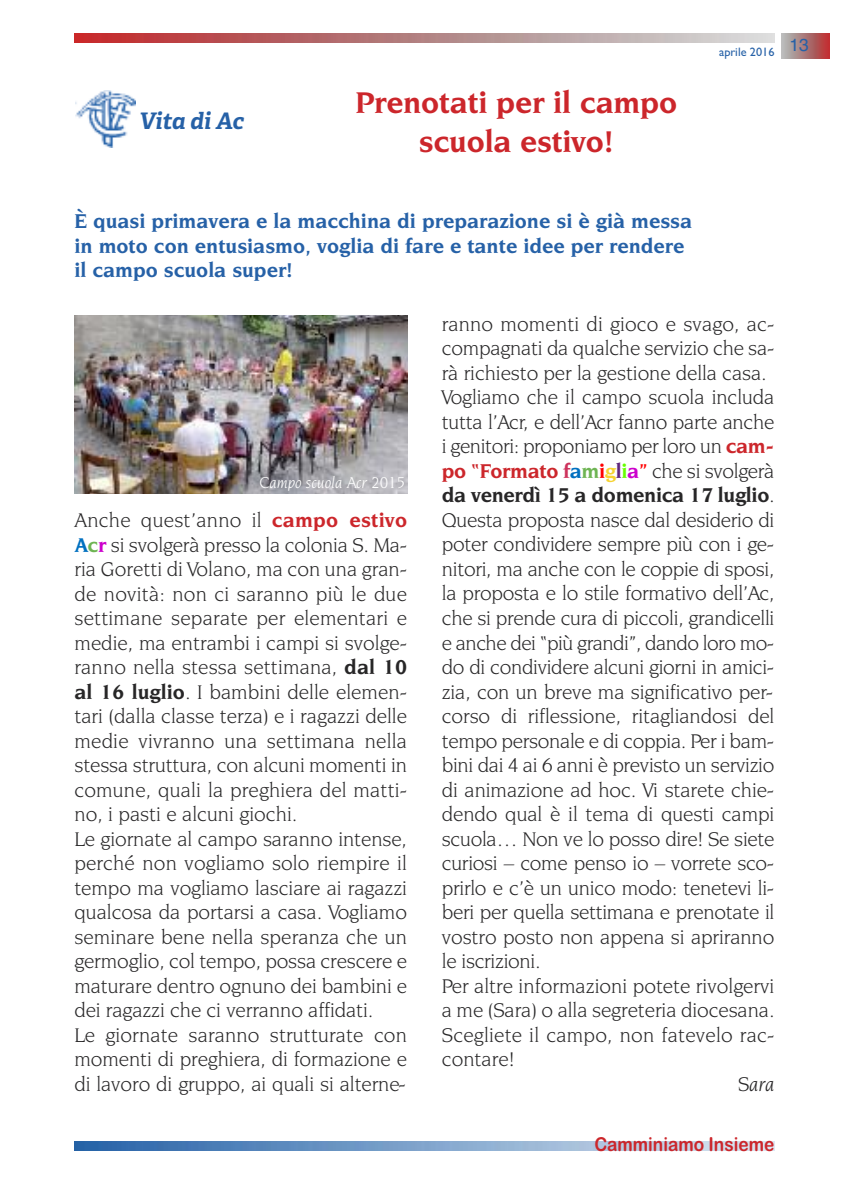
<style>
.page{position:relative;width:844px;height:1191px;background:#fff}
.page>*{position:absolute;margin:0;border:0;box-sizing:border-box;transform-origin:0 0}
.t1{font:700 31.5px/38.5px "Novarese IT Cby BT";letter-spacing:-.005em;color:#cc262b;text-align:center}
.t2{font:italic 700 22.75px "Adelle";color:#2661a7}
.t3{font:21px/24.5px "Novarese IT Cby BT";letter-spacing:-.005em;color:#272627}
.t4{font:700 21px/24.5px "Novarese IT Cby BT";color:#2661a7}
.t5{font:italic 21px "Novarese IT Cby BT";color:#272627}
.t6{font:19.25px "Arial Rounded MT Bold";color:#cc262b;scale:.9 1}
.t7{font:italic 16.62px "Novarese IT Cby BT";color:#fff}
.t8{font:12.25px "Gill Sans";color:#2661a7}
.s1{font-weight:700;color:#cc262b}
.s2{font-weight:700;color:#0070c0}
.s3{font-weight:700;color:#6eb453}
.s4{font-weight:700;color:#c0c}
.s5{font-weight:700}
.s6{font-weight:700;color:#cd325c}
.s7{font-weight:700;color:#f00}
.s8{font-weight:700;color:#f6d332}
.s9{font-weight:700;color:#60267c}
.s10{font-weight:700;color:#6f0}
</style>
<div class="page">
<img style="left:781px;top:34px;width:48px;height:25px">
<img style="left:74px;top:34px;width:700px;height:9px">
<img style="left:74px;top:1142px;width:700px;height:8px">
<img style="left:75px;top:90px;width:60px;height:57px">
<img style="left:74px;top:315px;width:333px;height:179px">
<p class="t2" style="left:139px;top:112px;width:106px">Vita di Ac</p>
<h1 class="t1" style="left:355px;top:85px;width:323px">Prenotati per il campo scuola estivo!</h1>
<p class="t4" style="left:74px;top:210px;width:619px">È quasi primavera e la macchina di preparazione si è già messa in moto con entusiasmo, voglia di fare e tante idee per rendere il campo scuola super!</p>
<p class="t8" style="left:719px;top:44px;width:91px">aprile 2016 <sup>13</sup></p>
<p class="t7" style="left:259px;top:476px;width:147px">Campo scuola Acr 2015</p>
<p class="t3" style="left:74px;top:509px;width:334px">Anche quest’anno il <span class="s1">campo estivo </span><span class="s2">A</span><span class="s3">c</span><span class="s4">r</span> si svolgerà presso la colonia S. Ma&shy;ria Goretti di Volano, ma con una gran&shy;de novità: non ci saranno più le due settimane separate per elementari e medie, ma entrambi i campi si svolge&shy;ranno nella stessa settimana, <span class="s5">dal 10 al 16 luglio</span>. I bambini delle elemen&shy;tari (dalla classe terza) e i ragazzi delle medie vivranno una settimana nella stessa struttura, con alcuni momenti in comune, quali la preghiera del matti&shy;no, i pasti e alcuni giochi.<br>Le giornate al campo saranno intense, perché non vogliamo solo riempire il tempo ma vogliamo lasciare ai ragazzi qualcosa da portarsi a casa. Vogliamo seminare bene nella speranza che un germoglio, col tempo, possa crescere e maturare dentro ognuno dei bambini e dei ragazzi che ci verranno affidati.<br>Le giornate saranno strutturate con momenti di preghiera, di formazione e di lavoro di gruppo, ai quali si alterne-</p>
<p class="t3" style="left:441px;top:313px;width:334px">ranno momenti di gioco e svago, ac&shy;compagnati da qualche servizio che sa&shy;rà richiesto per la gestione della casa.<br>Vogliamo che il campo scuola includa tutta l’Acr, e dell’Acr fanno parte anche i genitori: proponiamo per loro un <span class="s1">cam&shy;po “Formato</span> <span class="s6">f</span><span class="s2">a</span><span class="s3">m</span><span class="s7">i</span><span class="s8">g</span><span class="s9">l</span><span class="s10">i</span><span class="s4">a</span><span class="s7">”</span> che si svolgerà <span class="s5">da venerdì 15 a domenica 17 luglio</span>.<br>Questa proposta nasce dal desiderio di poter condividere sempre più con i ge&shy;nitori, ma anche con le coppie di sposi, la proposta e lo stile formativo dell’Ac, che si prende cura di piccoli, grandicelli e anche dei “più grandi”, dando loro mo&shy;do di condividere alcuni giorni in amici&shy;zia, con un breve ma significativo per&shy;corso di riflessione, ritagliandosi del tempo personale e di coppia. Per i bam&shy;bini dai 4 ai 6 anni è previsto un servizio di animazione ad hoc. Vi starete chie&shy;dendo qual è il tema di questi campi scuola… Non ve lo posso dire! Se siete curiosi – come penso io – vorrete sco&shy;prirlo e c’è un unico modo: tenetevi li&shy;beri per quella settimana e prenotate il vostro posto non appena si apriranno le iscrizioni.<br>Per altre informazioni potete rivolgervi a me (Sara) o alla segreteria diocesana.<br>Scegliete il campo, non fatevelo rac&shy;contare!</p>
<p class="t5" style="left:737px;top:1075px;width:38px">Sara</p>
<p class="t6" style="left:594px;top:1132px;width:201px">Camminiamo Insieme</p>
</div>
